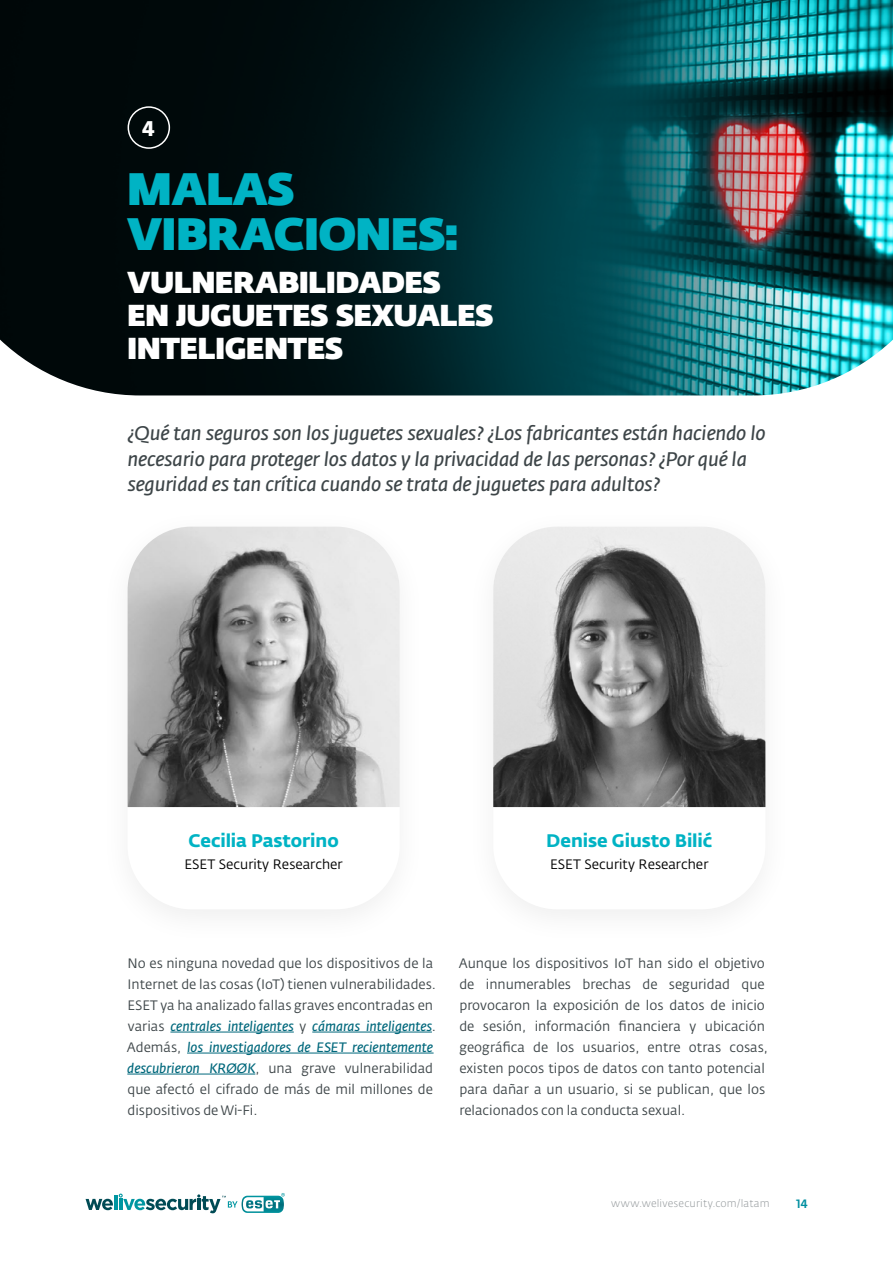
<style>
.page{position:relative;width:893px;height:1263px;background:#fff}
.page>*{position:absolute;margin:0;border:0;box-sizing:border-box;transform-origin:0 0}
.Headline{font:800 45px "Fedra Sans Dis Std";color:#00b3c4}
.Headline-2{font:800 30px/33px "Fedra Sans Dis Std";color:#fff}
.t1{font:21px "Fedra Sans Alt Pro Bold LF";color:#fff}
.highlited_text_01{font:italic 600 19.5px/25.5px "Fedra Sans Alt Pro";letter-spacing:-.01em;color:#3d4548}
.t2{font:18px "Fedra Sans Alt Pro Bold LF";letter-spacing:-.005em;color:#00b3c4}
.Body_text_title{font:13.5px/21px "Fedra Sans Alt Pro";color:#3d4548}
.t3{font:13.5px "Fedra Sans Alt Pro Book LF";color:#000}
.t4{font:500 12px "Fedra Sans Alt Pro";color:#008fa0}
.t5{font:300 10.5px "Fedra Sans Alt Pro";letter-spacing:.015em;color:#94999c}
.s1{font-weight:600;font-style:italic;color:#00687c}
</style>
<div class="page">
<svg style="left:86px;top:1199px;width:27px;height:11px"></svg>
<hr style="left:114px;top:1195px;width:3px;height:15px;background:#0096a1">
<svg style="left:119px;top:1193px;width:166px;height:20px"></svg>
<img style="left:128px;top:527px;width:272px;height:280px">
<img style="left:493px;top:527px;width:272px;height:280px">
<img style="left:0;top:0;width:893px;height:395px">
<div style="left:128px;top:106px;width:42px;height:43px;border:2px solid #fff;border-radius:50%"></div>
<hr style="left:170px;top:1032px;width:124px;height:1px;background:#00687c">
<hr style="left:312px;top:1032px;width:120px;height:1px;background:#00687c">
<hr style="left:187px;top:1053px;width:247px;height:1px;background:#00687c">
<hr style="left:127px;top:1074px;width:128px;height:1px;background:#00687c">
<p class="t1" style="left:143px;top:112px;width:14px">4</p>
<p class="Headline" style="left:128px;top:153px;width:168px">MALAS</p>
<p class="Headline" style="left:128px;top:198px;width:332px">VIBRACIONES:</p>
<p class="Headline-2" style="left:128px;top:263px;width:315px">VULNERABILIDADES</p>
<p class="Headline-2" style="left:128px;top:296px;width:367px">EN JUGUETES SEXUALES<br>INTELIGENTES</p>
<p class="highlited_text_01" style="left:128px;top:421px;width:640px">¿Qué tan seguros son los juguetes sexuales? ¿Los fabricantes están haciendo lo necesario para proteger los datos y la privacidad de las personas? ¿Por qué la seguridad es tan crítica cuando se trata de juguetes para adultos?</p>
<p class="t2" style="left:189px;top:826px;width:152px">Cecilia Pastorino</p>
<p class="t3" style="left:184px;top:855px;width:160px">ESET Security Researcher</p>
<p class="t2" style="left:546px;top:826px;width:168px">Denise Giusto Bilić</p>
<p class="t3" style="left:550px;top:855px;width:160px">ESET Security Researcher</p>
<p class="Body_text_title" style="left:127px;top:952px;width:311px">No es ninguna novedad que los dispositivos de la Internet de las cosas (IoT) tienen vulnerabilidades.<br>ESET ya ha analizado fallas graves encontradas en varias <span class="s1">centrales inteligentes</span> y <span class="s1">cámaras inteligentes</span>.<br>Además, <span class="s1">los investigadores de ESET recientemente descubrieron KRØØK</span>, una grave vulnerabilidad que afectó el cifrado de más de mil millones de dispositivos de Wi-Fi.</p>
<p class="Body_text_title" style="left:459px;top:952px;width:311px">Aunque los dispositivos IoT han sido el objetivo de innumerables brechas de seguridad que provocaron la exposición de los datos de inicio de sesión, información financiera y ubicación geográfica de los usuarios, entre otras cosas, existen pocos tipos de datos con tanto potencial para dañar a un usuario, si se publican, que los relacionados con la conducta sexual.</p>
<p class="t5" style="left:611px;top:1197px;width:160px">www.welivesecurity.com/latam</p>
<p class="t4" style="left:796px;top:1196px;width:13px">14</p>
</div>
